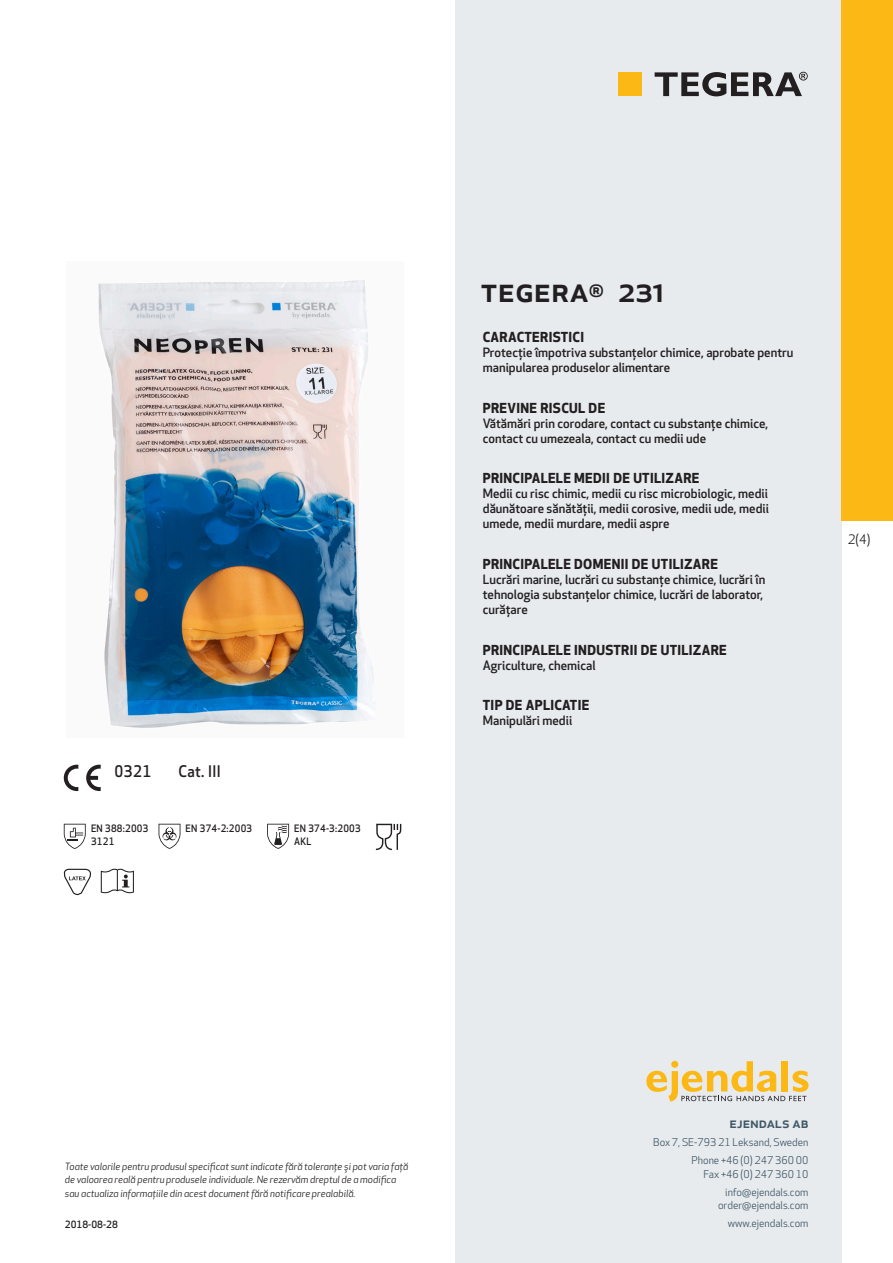
<style>
.page{position:relative;width:893px;height:1263px;background:#fff}
.page>*{position:absolute;margin:0;border:0;box-sizing:border-box;transform-origin:0 0}
.prodname{font:500 34.5px "Apex New";color:#231f20}
.Artikel{font:500 15.6px "Apex New";letter-spacing:.025em;color:#231f20;scale:.95 1}
.t1{font:500 15px "Apex New";color:#405968}
.Funktion_body{font:700 13.5px "Apex New";letter-spacing:.025em;color:#231f20}
.t2{font:12.75px "Apex New";color:#231f20}
.Funktion_body-2{font:500 12.6px/15px "Apex New";color:#231f20}
.t3{font:10.5px/18px "Apex New";color:#405968;text-align:right}
.Artikel-2{font:500 10.05px/13.2px "Apex New";letter-spacing:.025em;color:#231f20;scale:.95 1}
.t4{font:italic 9.75px/13.5px "Apex New";color:#231f20}
.Sidfot_datum{font:500 9.75px "Apex New";color:#231f20}
</style>
<div class="page">
<div style="left:455px;top:0;width:387px;height:1263px;background:#e8ebee"></div>
<svg style="left:646px;top:1061px;width:162px;height:40px"></svg>
<div style="left:842px;top:0;width:51px;height:520px;background:#fcb814"></div>
<div style="left:618px;top:72px;width:24px;height:24px;background:#fcb814"></div>
<svg style="left:655px;top:72px;width:153px;height:24px"></svg>
<svg style="left:86px;top:765px;width:15px;height:26px"></svg>
<svg style="left:64px;top:765px;width:14px;height:26px"></svg>
<svg style="left:64px;top:824px;width:22px;height:25px"></svg>
<svg style="left:159px;top:824px;width:21px;height:25px"></svg>
<svg style="left:267px;top:824px;width:22px;height:25px"></svg>
<svg style="left:376px;top:824px;width:25px;height:26px"></svg>
<svg style="left:64px;top:869px;width:27px;height:26px"></svg>
<svg style="left:101px;top:869px;width:33px;height:24px"></svg>
<img style="left:98px;top:280px;width:277px;height:448px">
<p class="Artikel" style="left:115px;top:761px;width:40px">0321</p>
<p class="Artikel" style="left:178px;top:761px;width:46px">Cat. III</p>
<p class="Artikel-2" style="left:91px;top:821px;width:62px">EN 388:2003<br>3121</p>
<p class="Artikel-2" style="left:186px;top:821px;width:72px">EN 374-2:2003</p>
<p class="Artikel-2" style="left:294px;top:821px;width:72px">EN 374-3:2003<br>AKL</p>
<p class="prodname" style="left:480px;top:266px;width:186px">TEGERA<sup>®</sup> 231</p>
<p class="Funktion_body" style="left:483px;top:327px;width:103px">CARACTERISTICI</p>
<p class="Funktion_body-2" style="left:483px;top:345px;width:312px">Protecţie împotriva substanţelor chimice, aprobate pentru manipularea produselor alimentare</p>
<p class="Funktion_body" style="left:483px;top:398px;width:124px">PREVINE RISCUL DE</p>
<p class="Funktion_body-2" style="left:483px;top:415px;width:287px">Vătămări prin corodare, contact cu substanţe chimice, contact cu umezeala, contact cu medii ude</p>
<p class="Funktion_body" style="left:483px;top:468px;width:218px">PRINCIPALELE MEDII DE UTILIZARE</p>
<p class="Funktion_body-2" style="left:483px;top:486px;width:288px;text-align:justify">Medii cu risc chimic, medii cu risc microbiologic, medii dăunătoare sănătăţii, medii corosive, medii ude, medii umede, medii murdare, medii aspre</p>
<p class="Funktion_body" style="left:483px;top:554px;width:237px">PRINCIPALELE DOMENII DE UTILIZARE</p>
<p class="Funktion_body-2" style="left:483px;top:571px;width:284px">Lucrări marine, lucrări cu substanţe chimice, lucrări în tehnologia substanţelor chimice, lucrări de laborator, curăţare</p>
<p class="Funktion_body" style="left:483px;top:640px;width:245px">PRINCIPALELE INDUSTRII DE UTILIZARE</p>
<p class="Funktion_body-2" style="left:483px;top:657px;width:114px">Agriculture, chemical</p>
<p class="Funktion_body" style="left:483px;top:695px;width:108px">TIP DE APLICATIE</p>
<p class="Funktion_body-2" style="left:483px;top:713px;width:91px">Manipulări medii</p>
<p class="t2" style="left:848px;top:531px;width:24px">2(4)</p>
<p class="t4" style="left:65px;top:1159px;width:345px">Toate valorile pentru produsul specificat sunt indicate fără toleranţe şi pot varia faţă de valoarea reală pentru produsele individuale. Ne rezervăm dreptul de a modifica sau actualiza informaţiile din acest document fără notificare prealabilă.</p>
<p class="Sidfot_datum" style="left:65px;top:1218px;width:54px">2018-08-28</p>
<p class="t1" style="left:729px;top:1113px;width:80px">ejendals ab</p>
<p class="t3" style="left:653px;top:1133px;width:157px">Box 7, SE-793 21 Leksand, Sweden<br>Phone +46 (0) 247 360 00</p>
<p class="t3" style="left:703px;top:1165px;width:107px">Fax +46 (0) 247 360 10 info@ejendals.com</p>
<p class="t3" style="left:718px;top:1196px;width:92px">order@ejendals.com</p>
<p class="t3" style="left:728px;top:1215px;width:82px">www.ejendals.com</p>
</div>
